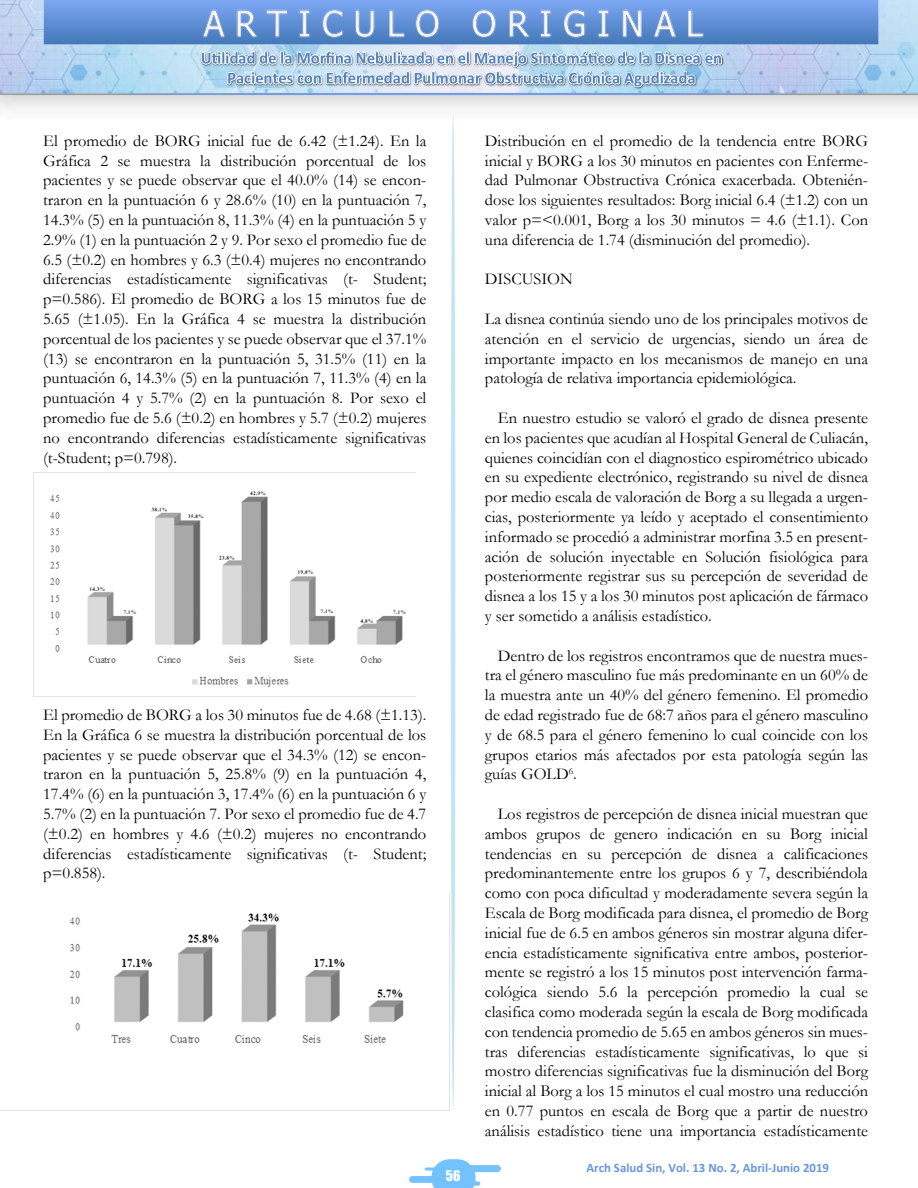
<style>
.page{position:relative;width:918px;height:1188px;background:#fff}
.page>*{position:absolute;margin:0;border:0;box-sizing:border-box;transform-origin:0 0}
.t1{font:16.5px/19.8px "Garamond";color:#000;text-align:justify}
.t2{font:13.5px "Impact";color:#fff}
.t3{font:700 12.75px "Calibri";color:#6996de}
</style>
<div class="page">
<img style="left:0;top:0;width:918px;height:126px">
<img style="left:0;top:894px;width:450px;height:217px">
<img style="left:34px;top:472px;width:382px;height:215px">
<img style="left:201px;top:50px;width:523px;height:41px">
<hr style="left:451px;top:114px;width:4px;height:995px;background:#c2e4f6;border-radius:50%">
<img style="left:44px;top:0;width:835px;height:44px">
<img style="left:203px;top:9px;width:500px;height:28px">
<img style="left:409px;top:1160px;width:91px;height:28px">
<hr style="left:117px;top:93px;width:677px;height:2px;background:#729de8;border-radius:50%">
<p class="t1" style="left:43px;top:131px;width:385px">El promedio de BORG inicial fue de 6.42 (±1.24). En la Gráfica 2 se muestra la distribución porcentual de los pacientes y se puede observar que el 40.0% (14) se encon&shy;traron en la puntuación 6 y 28.6% (10) en la puntuación 7, 14.3% (5) en la puntuación 8, 11.3% (4) en la puntuación 5 y 2.9% (1) en la puntuación 2 y 9. Por sexo el promedio fue de 6.5 (±0.2) en hombres y 6.3 (±0.4) mujeres no encontrando diferencias estadísticamente significativas (t- Student; p=0.586). El promedio de BORG a los 15 minutos fue de 5.65 (±1.05). En la Gráfica 4 se muestra la distribución porcentual de los pacientes y se puede observar que el 37.1% (13) se encontraron en la puntuación 5, 31.5% (11) en la puntuación 6, 14.3% (5) en la puntuación 7, 11.3% (4) en la puntuación 4 y 5.7% (2) en la puntuación 8. Por sexo el promedio fue de 5.6 (±0.2) en hombres y 5.7 (±0.2) mujeres no encontrando diferencias estadísticamente significativas (t-Student; p=0.798).</p>
<p class="t1" style="left:43px;top:705px;width:385px">El promedio de BORG a los 30 minutos fue de 4.68 (±1.13).<br>En la Gráfica 6 se muestra la distribución porcentual de los pacientes y se puede observar que el 34.3% (12) se encon&shy;traron en la puntuación 5, 25.8% (9) en la puntuación 4, 17.4% (6) en la puntuación 3, 17.4% (6) en la puntuación 6 y 5.7% (2) en la puntuación 7. Por sexo el promedio fue de 4.7 (±0.2) en hombres y 4.6 (±0.2) mujeres no encontrando diferencias estadísticamente significativas (t- Student; p=0.858).</p>
<p class="t2" style="left:446px;top:1165px;width:16px">56</p>
<p class="t1" style="left:485px;top:131px;width:385px">Distribución en el promedio de la tendencia entre BORG inicial y BORG a los 30 minutos en pacientes con Enferme&shy;dad Pulmonar Obstructiva Crónica exacerbada. Obtenién&shy;dose los siguientes resultados: Borg inicial 6.4 (±1.2) con un valor p=&lt;0.001, Borg a los 30 minutos = 4.6 (±1.1). Con una diferencia de 1.74 (disminución del promedio).</p>
<p class="t1" style="left:485px;top:269px;width:89px">DISCUSION</p>
<p class="t1" style="left:485px;top:309px;width:385px">La disnea continúa siendo uno de los principales motivos de atención en el servicio de urgencias, siendo un área de importante impacto en los mecanismos de manejo en una patología de relativa importancia epidemiológica.</p>
<p class="t1" style="left:485px;top:408px;width:385px;text-indent:13px">En nuestro estudio se valoró el grado de disnea presente en los pacientes que acudían al Hospital General de Culiacán, quienes coincidían con el diagnostico espirométrico ubicado en su expediente electrónico, registrando su nivel de disnea por medio escala de valoración de Borg a su llegada a urgen&shy;cias, posteriormente ya leído y aceptado el consentimiento informado se procedió a administrar morfina 3.5 en present&shy;ación de solución inyectable en Solución fisiológica para posteriormente registrar sus su percepción de severidad de disnea a los 15 y a los 30 minutos post aplicación de fármaco y ser sometido a análisis estadístico.</p>
<p class="t1" style="left:485px;top:645px;width:385px;text-indent:13px">Dentro de los registros encontramos que de nuestra mues&shy;tra el género masculino fue más predominante en un 60% de la muestra ante un 40% del género femenino. El promedio de edad registrado fue de 68:7 años para el género masculino y de 68.5 para el género femenino lo cual coincide con los grupos etarios más afectados por esta patología según las guías GOLD<sup>6</sup>.</p>
<p class="t1" style="left:485px;top:804px;width:385px;text-indent:13px">Los registros de percepción de disnea inicial muestran que ambos grupos de genero indicación en su Borg inicial tendencias en su percepción de disnea a calificaciones predominantemente entre los grupos 6 y 7, describiéndola como con poca dificultad y moderadamente severa según la Escala de Borg modificada para disnea, el promedio de Borg inicial fue de 6.5 en ambos géneros sin mostrar alguna difer&shy;encia estadísticamente significativa entre ambos, posterior&shy;mente se registró a los 15 minutos post intervención farma&shy;cológica siendo 5.6 la percepción promedio la cual se clasifica como moderada según la escala de Borg modificada con tendencia promedio de 5.65 en ambos géneros sin mues&shy;tras diferencias estadísticamente significativas, lo que si mostro diferencias significativas fue la disminución del Borg inicial al Borg a los 15 minutos el cual mostro una reducción en 0.77 puntos en escala de Borg que a partir de nuestro análisis estadístico tiene una importancia estadísticamente</p>
<p class="t3" style="left:587px;top:1160px;width:244px">Arch Salud Sin, Vol. 13 No. 2, Abril-Junio 2019</p>
</div>
